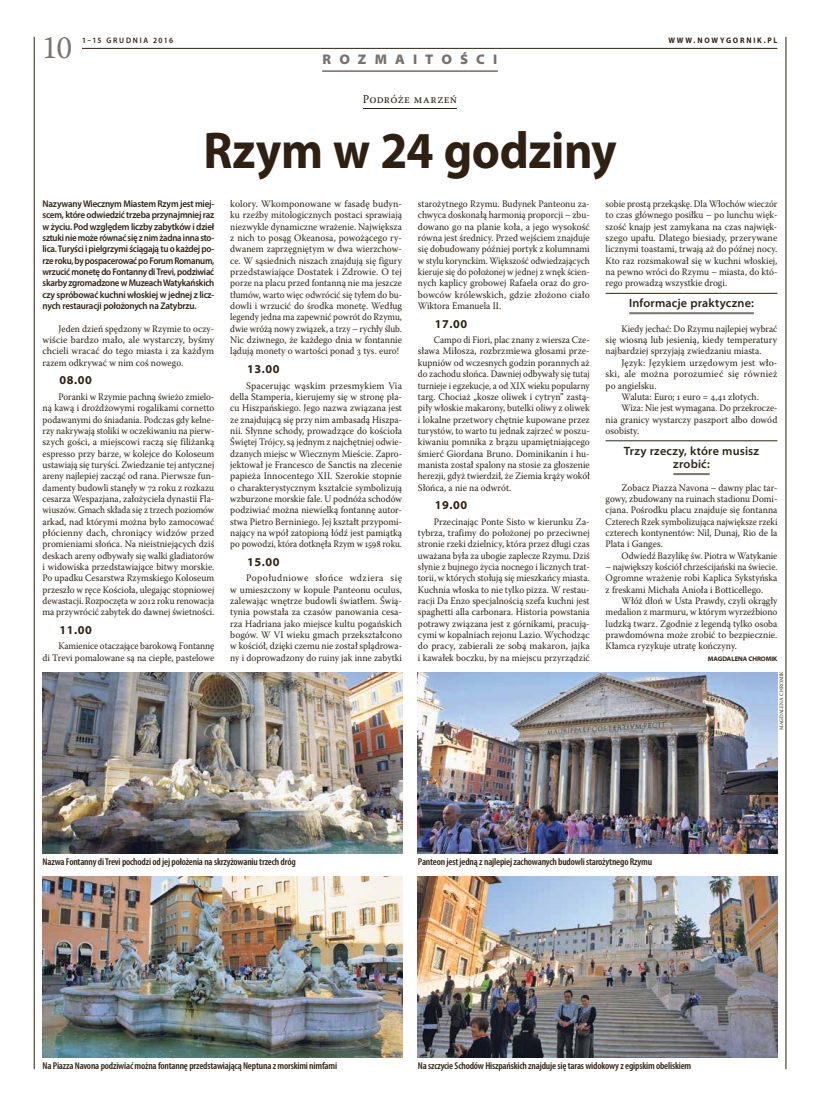
<style>
.page{position:relative;width:820px;height:1106px;background:#fff}
.page>*{position:absolute;margin:0;border:0;box-sizing:border-box;transform-origin:0 0}
.t1{font:700 52px "Myriad Pro";letter-spacing:-.01em;color:#2e2113;scale:.94 1}
.t2{font:32px "Warnock Pro";color:#787370;scale:.94 1}
.t3{font:900 semi-expanded 14px "Myriad Pro";letter-spacing:.61em;color:#787370;scale:.94 1}
.t4{font:600 semi-expanded 12px/13.4px "Myriad Pro";letter-spacing:.015em;color:#2e2113;text-align:center;scale:.94 1}
.t5{font:12px "Myriad Pro Bold Semi Ext SC830";letter-spacing:.05em;color:#2e2113;scale:.94 1}
.t6{font:12px "Warnock Pro";letter-spacing:.03em;color:#2e2113;scale:.94 1}
.t7{font:9.9px/11.3px "Warnock Pro";color:#2e2113;text-align:justify;scale:.94 1}
.t8{font:9.9px/11.3px "Warnock Pro";color:#2e2113;text-align:justify}
.t9{font:9.9px/11.3px "Warnock Pro";color:#2e2113;text-align:justify;scale:.92 1}
.t10{font:9.9px/11.3px "Warnock Pro";color:#2e2113;text-align:justify;scale:.93 1}
.t11{font:600 condensed 9.9px "Myriad Pro";letter-spacing:-.02em;color:#2e2113;scale:1.04 1}
.t12{font:9.9px "Warnock Pro";letter-spacing:.025em;color:#2e2113}
.t13{font:600 9.7px/11.3px "Myriad Pro";letter-spacing:-.02em;color:#2e2113;text-align:justify;scale:.94 1}
.t14{font:700 8px "Myriad Pro";letter-spacing:.235em;color:#2e2113;scale:.94 1}
.t15{font:600 8px "Myriad Pro";letter-spacing:.225em;color:#2e2113;scale:.94 1}
.t16{font:700 semi-expanded 6.6px "Myriad Pro";letter-spacing:-.01em;color:#2e2113;scale:.94 1}
.t17{font:5.3px "Warnock Pro";letter-spacing:.02em;color:#2e2113;scale:.94 1}
</style>
<div class="page">
<hr style="left:82px;top:48px;width:695px;height:1px;background:#2e2113">
<hr style="left:34px;top:37px;width:1px;height:1032px;background:#2e2113">
<hr style="left:785px;top:37px;width:1px;height:1032px;background:#2e2113">
<hr style="left:322px;top:71px;width:175px;height:1px;background:#2e2113">
<hr style="left:363px;top:108px;width:94px;height:1px;background:#2e2113">
<hr style="left:605px;top:293px;width:172px;height:1px;background:#2e2113">
<hr style="left:629px;top:312px;width:124px;height:2px;background:#787370">
<hr style="left:605px;top:440px;width:172px;height:1px;background:#2e2113">
<hr style="left:673px;top:473px;width:36px;height:2px;background:#787370">
<img style="left:43px;top:876px;width:359px;height:181px">
<img style="left:418px;top:876px;width:359px;height:181px">
<img style="left:43px;top:672px;width:359px;height:181px">
<img style="left:418px;top:672px;width:359px;height:181px">
<h2 class="t2" style="left:43px;top:28px;width:33px">10</h2>
<p class="t14" style="left:668px;top:35px;width:117px">WWW.NOWYGORNIK.PL</p>
<p class="t15" style="left:82px;top:35px;width:98px">1–15 GRUDNIA 2016</p>
<h3 class="t3" style="left:322px;top:51px;width:187px">ROZMAITOŚCI</h3>
<p class="t6" style="left:362px;top:92px;width:102px">Podróże marzeń</p>
<h1 class="t1" style="left:203px;top:117px;width:441px">Rzym w 24 godziny</h1>
<p class="t13" style="left:43px;top:198px;width:184px">Nazywany Wiecznym Miastem Rzym jest miej&shy;scem, które odwiedzić trzeba przynajmniej raz w życiu. Pod względem liczby zabytków i dzieł sztuki nie może równać się z nim żadna inna sto&shy;lica. Turyści i pielgrzymi ściągają tu o każdej po&shy;rze roku, by pospacerować po Forum Romanum, wrzucić monetę do Fontanny di Trevi, podziwiać skarby zgromadzone w Muzeach Watykańskich czy spróbować kuchni włoskiej w jednej z licz&shy;nych restauracji położonych na Zatybrzu.</p>
<p class="t7" style="left:43px;top:323px;width:184px;text-indent:16px">Jeden dzień spędzony w Rzymie to oczy&shy;wiście bardzo mało, ale wystarczy, byśmy chcieli wracać do tego miasta i za każdym razem odkrywać w nim coś nowego.</p>
<p class="t5" style="left:60px;top:373px;width:36px">08.00</p>
<p class="t10" style="left:43px;top:391px;width:186px;text-indent:16px">Poranki w Rzymie pachną świeżo zmielo&shy;ną kawą i drożdżowymi rogalikami cornetto podawanymi do śniadania. Podczas gdy kelne&shy;rzy nakrywają stoliki w oczekiwaniu na pierw&shy;szych gości, a miejscowi raczą się filiżanką espresso przy barze, w kolejce do Koloseum ustawiają się turyści. Zwiedzanie tej antycznej areny najlepiej zacząć od rana. Pierwsze fun&shy;damenty budowli stanęły w 72 roku z rozkazu cesarza Wespazjana, założyciela dynastii Fla&shy;wiuszów. Gmach składa się z trzech poziomów arkad, nad którymi można było zamocować płócienny dach, chroniący widzów przed promieniami słońca. Na nieistniejących dziś deskach areny odbywały się walki gladiatorów i widowiska przedstawiające bitwy morskie.<br>Po upadku Cesarstwa Rzymskiego Koloseum przeszło w ręce Kościoła, ulegając stopniowej dewastacji. Rozpoczęta w 2012 roku renowacja ma przywrócić zabytek do dawnej świetności.</p>
<p class="t5" style="left:60px;top:623px;width:36px">11.00</p>
<p class="t9" style="left:43px;top:640px;width:188px;text-align:right">Kamienice otaczające barokową Fontannę<br>di Trevi pomalowane są na ciepłe, pastelowe</p>
<p class="t8" style="left:230px;top:198px;width:173px">kolory. Wkomponowane w fasadę budyn&shy;ku rzeźby mitologicznych postaci sprawiają niezwykle dynamiczne wrażenie. Największa z nich to posąg Okeanosa, powożącego ry&shy;dwanem zaprzęgniętym w dwa wierzchow&shy;ce. W sąsiednich niszach znajdują się figury przedstawiające Dostatek i Zdrowie. O tej porze na placu przed fontanną nie ma jeszcze tłumów, warto więc odwrócić się tyłem do bu&shy;dowli i wrzucić do środka monetę. Według legendy jedna ma zapewnić powrót do Rzymu, dwie wróżą nowy związek, a trzy – rychły ślub.<br>Nic dziwnego, że każdego dnia w fontannie lądują monety o wartości ponad 3 tys. euro!</p>
<p class="t5" style="left:247px;top:362px;width:36px">13.00</p>
<p class="t8" style="left:230px;top:379px;width:173px;text-indent:16px">Spacerując wąskim przesmykiem Via della Stamperia, kierujemy się w stronę pla&shy;cu Hiszpańskiego. Jego nazwa związana jest ze znajdującą się przy nim ambasadą Hiszpa&shy;nii. Słynne schody, prowadzące do kościoła Świętej Trójcy, są jednym z najchętniej odwie&shy;dzanych miejsc w Wiecznym Mieście. Zapro&shy;jektował je Francesco de Sanctis na zlecenie papieża Innocentego XII. Szerokie stopnie o charakterystycznym kształcie symbolizują wzburzone morskie fale. U podnóża schodów podziwiać można niewielką fontannę autor&shy;stwa Pietro Berniniego. Jej kształt przypomi&shy;nający na wpół zatopioną łódź jest pamiątką po powodzi, która dotknęła Rzym w 1598 roku.</p>
<p class="t5" style="left:247px;top:555px;width:36px">15.00</p>
<p class="t8" style="left:230px;top:572px;width:173px;text-indent:16px">Popołudniowe słońce wdziera się w umieszczony w kopule Panteonu oculus, zalewając wnętrze budowli światłem. Świą&shy;tynia powstała za czasów panowania cesa&shy;rza Hadriana jako miejsce kultu pogańskich bogów. W VI wieku gmach przekształcono w kościół, dzięki czemu nie został splądrowa&shy;ny i doprowadzony do ruiny jak inne zabytki</p>
<p class="t9" style="left:605px;top:198px;width:188px">sobie prostą przekąskę. Dla Włochów wieczór to czas głównego posiłku – po lunchu więk&shy;szość knajp jest zamykana na czas najwięk&shy;szego upału. Dlatego biesiady, przerywane licznymi toastami, trwają aż do późnej nocy.<br>Kto raz rozsmakował się w kuchni włoskiej, na pewno wróci do Rzymu – miasta, do któ&shy;rego prowadzą wszystkie drogi.</p>
<p class="t4" style="left:629px;top:296px;width:134px">Informacje praktyczne:</p>
<p class="t10" style="left:605px;top:323px;width:186px;text-indent:16px">Kiedy jechać: Do Rzymu najlepiej wybrać się wiosną lub jesienią, kiedy temperatury najbardziej sprzyjają zwiedzaniu miasta.</p>
<p class="t8" style="left:621px;top:357px;width:157px">Język: Językiem urzędowym jest wło-</p>
<p class="t12" style="left:605px;top:368px;width:173px">ski, ale można porozumieć się również</p>
<p class="t7" style="left:605px;top:379px;width:56px">po angielsku.</p>
<p class="t7" style="left:621px;top:391px;width:147px">Waluta: Euro; 1 euro = 4,41 złotych.</p>
<p class="t9" style="left:621px;top:402px;width:171px">Wiza: Nie jest wymagana. Do przekrocze-</p>
<p class="t7" style="left:605px;top:413px;width:184px">nia granicy wystarczy paszport albo dowód</p>
<p class="t7" style="left:605px;top:425px;width:37px">osobisty.</p>
<p class="t4" style="left:623px;top:444px;width:145px">Trzy rzeczy, które musisz zrobić:</p>
<p class="t7" style="left:605px;top:481px;width:184px;text-indent:16px">Zobacz Piazza Navona – dawny plac tar&shy;gowy, zbudowany na ruinach stadionu Domi&shy;cjana. Pośrodku placu znajduje się fontanna Czterech Rzek symbolizująca największe rzeki czterech kontynentów: Nil, Dunaj, Rio de la Plata i Ganges.</p>
<p class="t9" style="left:621px;top:549px;width:171px">Odwiedź Bazylikę św. Piotra w Watykanie</p>
<p class="t9" style="left:605px;top:561px;width:188px">– największy kościół chrześcijański na świecie.<br>Ogromne wrażenie robi Kaplica Sykstyńska z freskami Michała Anioła i Botticellego.</p>
<p class="t7" style="left:605px;top:595px;width:184px;text-indent:16px">Włóż dłoń w Usta Prawdy, czyli okrągły medalion z marmuru, w którym wyrzeźbiono ludzką twarz. Zgodnie z legendą tylko osoba prawdomówna może zrobić to bezpiecznie.<br>Kłamca ryzykuje utratę kończyny.</p>
<p class="t16" style="left:707px;top:655px;width:75px">MAGDALENA CHROMIK</p>
<p class="t7" style="left:418px;top:198px;width:184px">starożytnego Rzymu. Budynek Panteonu za&shy;chwyca doskonałą harmonią proporcji – zbu&shy;dowano go na planie koła, a jego wysokość równa jest średnicy. Przed wejściem znajduje się dobudowany później portyk z kolumnami w stylu korynckim. Większość odwiedzających kieruje się do położonej w jednej z wnęk ścien&shy;nych kaplicy grobowej Rafaela oraz do gro&shy;bowców królewskich, gdzie złożono ciało Wiktora Emanuela II.</p>
<p class="t5" style="left:435px;top:317px;width:36px">17.00</p>
<p class="t9" style="left:418px;top:334px;width:188px;text-indent:16px">Campo di Fiori, plac znany z wiersza Cze&shy;sława Miłosza, rozbrzmiewa głosami prze&shy;kupniów od wczesnych godzin porannych aż do zachodu słońca. Dawniej odbywały się tutaj turnieje i egzekucje, a od XIX wieku popularny targ. Chociaż „kosze oliwek i cytryn” zastą&shy;piły włoskie makarony, butelki oliwy z oliwek i lokalne przetwory chętnie kupowane przez turystów, to warto tu jednak zajrzeć w poszu&shy;kiwaniu pomnika z brązu upamiętniającego śmierć Giordana Bruno. Dominikanin i hu&shy;manista został spalony na stosie za głoszenie herezji, gdyż twierdził, że Ziemia krąży wokół Słońca, a nie na odwrót.</p>
<p class="t5" style="left:435px;top:498px;width:36px">19.00</p>
<p class="t7" style="left:418px;top:515px;width:184px;text-indent:16px">Przecinając Ponte Sisto w kierunku Za&shy;tybrza, trafimy do położonej po przeciwnej stronie rzeki dzielnicy, która przez długi czas uważana była za ubogie zaplecze Rzymu. Dziś słynie z bujnego życia nocnego i licznych trat&shy;torii, w których stołują się mieszkańcy miasta.<br>Kuchnia włoska to nie tylko pizza. W restau&shy;racji Da Enzo specjalnością szefa kuchni jest spaghetti alla carbonara. Historia powstania potrawy związana jest z górnikami, pracują&shy;cymi w kopalniach rejonu Lazio. Wychodząc do pracy, zabierali ze sobą makaron, jajka i kawałek boczku, by na miejscu przyrządzić</p>
<p class="t11" style="left:43px;top:856px;width:245px">Nazwa Fontanny di Trevi pochodzi od jej położenia na skrzyżowaniu trzech dróg</p>
<p class="t11" style="left:418px;top:856px;width:227px">Panteon jest jedną z najlepiej zachowanych budowli starożytnego Rzymu</p>
<p class="t11" style="left:43px;top:1060px;width:284px">Na Piazza Navona podziwiać można fontannę przedstawiającą Neptuna z morskimi nimfami</p>
<p class="t11" style="left:418px;top:1060px;width:264px">Na szczycie Schodów Hiszpańskich znajduje się taras widokowy z egipskim obeliskiem</p>
<p class="t17" style="left:777px;top:730px;width:64px;rotate:-90deg">MAGDALENA CHROMIK</p>
</div>
